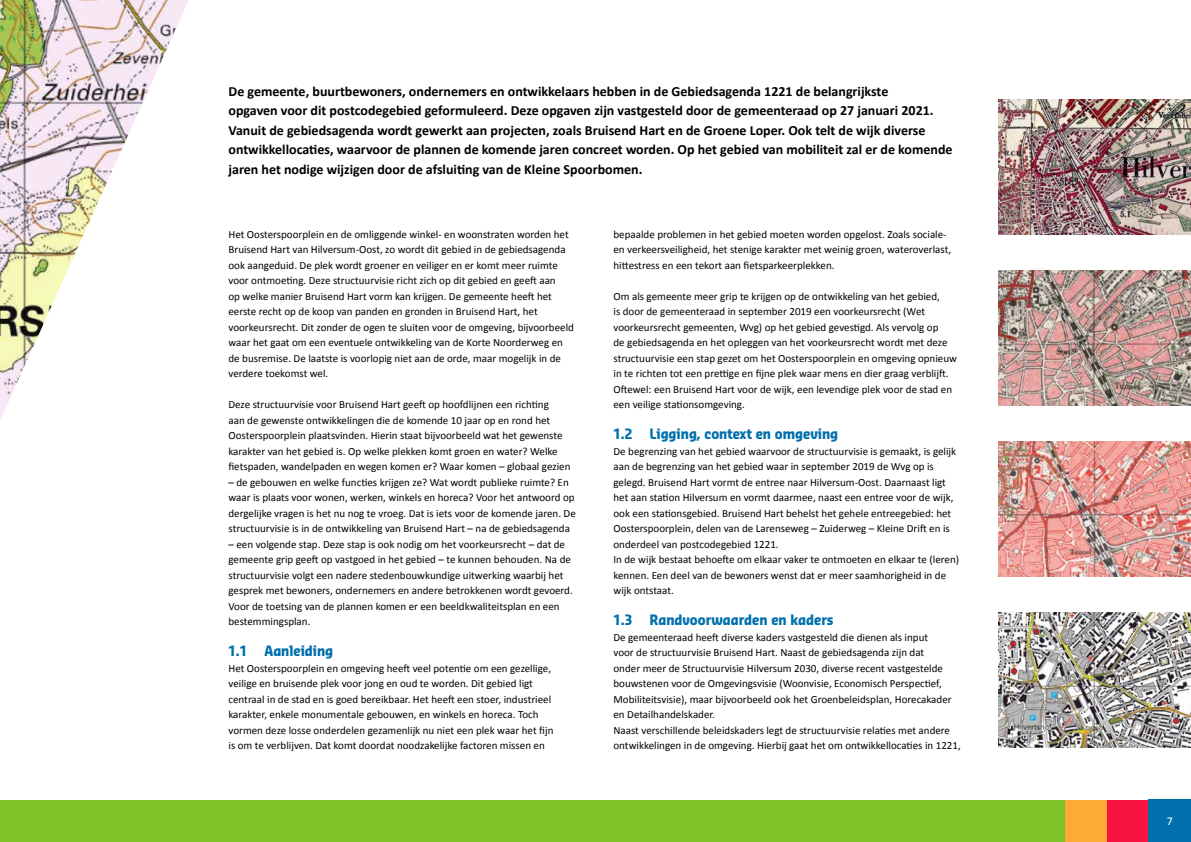
<style>
.page{position:relative;width:1191px;height:842px;background:#fff}
.page>*{position:absolute;margin:0;border:0;box-sizing:border-box;transform-origin:0 0}
.Inleiding{font:700 14px/19.6px "Calibri";color:#000}
.Kop_2{font:700 14px "Sansa Con Pro";color:#006fac}
.t1{font:12px "Calibri";color:#fff}
.Broodtekst{font:11px/15.5px "Calibri";color:#000}
</style>
<div class="page">
<div style="left:1106px;top:800px;width:42px;height:42px;background:#f71442"></div>
<div style="left:1064px;top:800px;width:42px;height:42px;background:#fdab34"></div>
<div style="left:0;top:800px;width:1064px;height:42px;background:#7dc226"></div>
<div style="left:1148px;top:800px;width:43px;height:42px;background:#006fac"></div>
<img style="left:0;top:0;width:189px;height:420px">
<img style="left:998px;top:99px;width:193px;height:135px">
<img style="left:998px;top:270px;width:193px;height:135px">
<img style="left:998px;top:441px;width:193px;height:136px">
<img style="left:998px;top:613px;width:193px;height:135px">
<p class="Inleiding" style="left:228px;top:81px;width:725px">De gemeente, buurtbewoners, ondernemers en ontwikkelaars hebben in de Gebiedsagenda 1221 de belangrijkste<br>opgaven voor dit postcodegebied geformuleerd. Deze opgaven zijn vastgesteld door de gemeenteraad op 27 januari 2021.<br>Vanuit de gebiedsagenda wordt gewerkt aan projecten, zoals Bruisend Hart en de Groene Loper. Ook telt de wijk diverse ontwikkellocaties, waarvoor de plannen de komende jaren concreet worden. Op het gebied van mobiliteit zal er de komende jaren het nodige wijzigen door de afsluiting van de Kleine Spoorbomen.</p>
<p class="Broodtekst" style="left:228px;top:226px;width:347px">Het Oosterspoorplein en de omliggende winkel- en woonstraten worden het Bruisend Hart van Hilversum-Oost, zo wordt dit gebied in de gebiedsagenda ook aangeduid. De plek wordt groener en veiliger en er komt meer ruimte voor ontmoeting. Deze structuurvisie richt zich op dit gebied en geeft aan<br>op welke manier Bruisend Hart vorm kan krijgen. De gemeente heeft het eerste recht op de koop van panden en gronden in Bruisend Hart, het voorkeursrecht. Dit zonder de ogen te sluiten voor de omgeving, bijvoorbeeld waar het gaat om een eventuele ontwikkeling van de Korte Noorderweg en de busremise. De laatste is voorlopig niet aan de orde, maar mogelijk in de verdere toekomst wel.</p>
<p class="Broodtekst" style="left:228px;top:396px;width:343px">Deze structuurvisie voor Bruisend Hart geeft op hoofdlijnen een richting<br>aan de gewenste ontwikkelingen die de komende 10 jaar op en rond het Oosterspoorplein plaatsvinden. Hierin staat bijvoorbeeld wat het gewenste karakter van het gebied is. Op welke plekken komt groen en water? Welke fietspaden, wandelpaden en wegen komen er? Waar komen – globaal gezien</p>
<p class="Broodtekst" style="left:228px;top:474px;width:349px">– de gebouwen en welke functies krijgen ze? Wat wordt publieke ruimte? En waar is plaats voor wonen, werken, winkels en horeca? Voor het antwoord op dergelijke vragen is het nu nog te vroeg. Dat is iets voor de komende jaren. De structuurvisie is in de ontwikkeling van Bruisend Hart – na de gebiedsagenda</p>
<p class="Broodtekst" style="left:228px;top:536px;width:346px">– een volgende stap. Deze stap is ook nodig om het voorkeursrecht – dat de gemeente grip geeft op vastgoed in het gebied – te kunnen behouden. Na de structuurvisie volgt een nadere stedenbouwkundige uitwerking waarbij het gesprek met bewoners, ondernemers en andere betrokkenen wordt gevoerd.</p>
<p class="Broodtekst" style="left:228px;top:598px;width:333px">Voor de toetsing van de plannen komen er een beeldkwaliteitsplan en een bestemmingsplan.</p>
<h2 class="Kop_2" style="left:228px;top:642px;width:106px">1.1 Aanleiding</h2>
<p class="Broodtekst" style="left:228px;top:660px;width:326px">Het Oosterspoorplein en omgeving heeft veel potentie om een gezellige, veilige en bruisende plek voor jong en oud te worden. Dit gebied ligt centraal in de stad en is goed bereikbaar. Het heeft een stoer, industrieel karakter, enkele monumentale gebouwen, en winkels en horeca. Toch vormen deze losse onderdelen gezamenlijk nu niet een plek waar het fijn is om te verblijven. Dat komt doordat noodzakelijke factoren missen en</p>
<p class="Broodtekst" style="left:613px;top:226px;width:339px">bepaalde problemen in het gebied moeten worden opgelost. Zoals sociale&shy;en verkeersveiligheid, het stenige karakter met weinig groen, wateroverlast, hittestress en een tekort aan fietsparkeerplekken.</p>
<p class="Broodtekst" style="left:613px;top:288px;width:345px">Om als gemeente meer grip te krijgen op de ontwikkeling van het gebied,<br>is door de gemeenteraad in september 2019 een voorkeursrecht (Wet voorkeursrecht gemeenten, Wvg) op het gebied gevestigd. Als vervolg op<br>de gebiedsagenda en het opleggen van het voorkeursrecht wordt met deze structuurvisie een stap gezet om het Oosterspoorplein en omgeving opnieuw in te richten tot een prettige en fijne plek waar mens en dier graag verblijft.<br>Oftewel: een Bruisend Hart voor de wijk, een levendige plek voor de stad en</p>
<p class="Broodtekst" style="left:613px;top:396px;width:133px">een veilige stationsomgeving.</p>
<h2 class="Kop_2" style="left:613px;top:425px;width:226px">1.2 Ligging, context en omgeving</h2>
<p class="Broodtekst" style="left:613px;top:443px;width:344px">De begrenzing van het gebied waarvoor de structuurvisie is gemaakt, is gelijk aan de begrenzing van het gebied waar in september 2019 de Wvg op is gelegd. Bruisend Hart vormt de entree naar Hilversum-Oost. Daarnaast ligt het aan station Hilversum en vormt daarmee, naast een entree voor de wijk, ook een stationsgebied. Bruisend Hart behelst het gehele entreegebied: het Oosterspoorplein, delen van de Larenseweg – Zuiderweg – Kleine Drift en is onderdeel van postcodegebied 1221.</p>
<p class="Broodtekst" style="left:613px;top:551px;width:347px">In de wijk bestaat behoefte om elkaar vaker te ontmoeten en elkaar te (leren)</p>
<p class="Broodtekst" style="left:613px;top:567px;width:334px">kennen. Een deel van de bewoners wenst dat er meer saamhorigheid in de</p>
<p class="Broodtekst" style="left:613px;top:582px;width:62px">wijk ontstaat.</p>
<h2 class="Kop_2" style="left:613px;top:611px;width:222px">1.3 Randvoorwaarden en kaders</h2>
<p class="Broodtekst" style="left:613px;top:629px;width:340px">De gemeenteraad heeft diverse kaders vastgesteld die dienen als input<br>voor de structuurvisie Bruisend Hart. Naast de gebiedsagenda zijn dat onder meer de Structuurvisie Hilversum 2030, diverse recent vastgestelde bouwstenen voor de Omgevingsvisie (Woonvisie, Economisch Perspectief, Mobiliteitsvisie), maar bijvoorbeeld ook het Groenbeleidsplan, Horecakader en Detailhandelskader.</p>
<p class="Broodtekst" style="left:613px;top:722px;width:338px">Naast verschillende beleidskaders legt de structuurvisie relaties met andere</p>
<p class="Broodtekst" style="left:613px;top:737px;width:349px">ontwikkelingen in de omgeving. Hierbij gaat het om ontwikkellocaties in 1221,</p>
<p class="t1" style="left:1166px;top:814px;width:8px">7</p>
</div>
